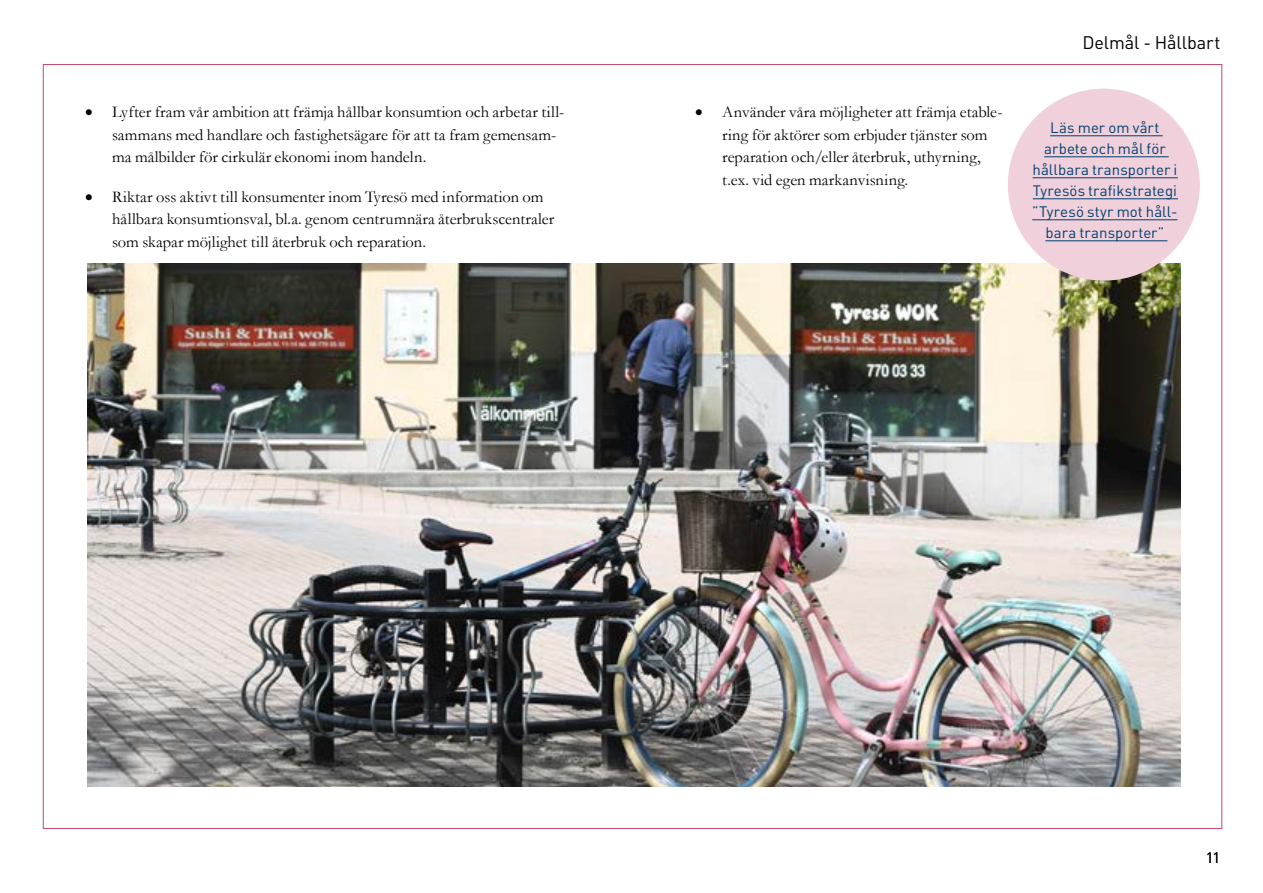
<style>
.page{position:relative;width:1263px;height:893px;background:#fff}
.page>*{position:absolute;margin:0;border:0;box-sizing:border-box;transform-origin:0 0}
.t1{font:18px "DIN";letter-spacing:-.005em;color:#000}
.Punktlista_brödtext{font:16.5px/22.5px "Garamond";color:#000}
.Länktext_-_DIN_-_P{font:15px/21px "DIN";letter-spacing:.005em;color:#00416f;text-align:center}
.t2{font:15px "DIN";color:#000}
</style>
<div class="page">
<img style="left:87px;top:264px;width:1093px;height:523px">
<div style="left:1008px;top:89px;width:192px;height:192px;background:#f0d0da;border-radius:50%"></div>
<hr style="left:1050px;top:135px;width:113px;height:1px;background:#00416f">
<hr style="left:1044px;top:156px;width:125px;height:1px;background:#00416f">
<hr style="left:1032px;top:177px;width:146px;height:1px;background:#00416f">
<hr style="left:1033px;top:198px;width:145px;height:1px;background:#00416f">
<hr style="left:1032px;top:219px;width:145px;height:1px;background:#00416f">
<hr style="left:1045px;top:240px;width:122px;height:1px;background:#00416f">
<p class="Punktlista_brödtext" style="left:112px;top:100px;width:454px;text-indent:-27px">• Lyfter fram vår ambition att främja hållbar konsumtion och arbetar till&shy;sammans med handlare och fastighetsägare för att ta fram gemensam&shy;ma målbilder för cirkulär ekonomi inom handeln.</p>
<p class="Punktlista_brödtext" style="left:112px;top:185px;width:444px;text-indent:-27px">• Riktar oss aktivt till konsumenter inom Tyresö med information om hållbara konsumtionsval, bl.a. genom centrumnära återbrukscentraler som skapar möjlighet till återbruk och reparation.</p>
<p class="Punktlista_brödtext" style="left:722px;top:100px;width:282px;text-indent:-27px">• Använder våra möjligheter att främja etable&shy;ring för aktörer som erbjuder tjänster som reparation och/eller återbruk, uthyrning, t.ex. vid egen markanvisning.</p>
<p class="t1" style="left:1082px;top:31px;width:139px">Delmål - Hållbart</p>
<p class="Länktext_-_DIN_-_P" style="left:1032px;top:117px;width:147px">Läs mer om vårt arbete och mål för hållbara transporter i<br>Tyresös trafikstrategi ”Tyresö styr mot håll&shy;bara transporter”</p>
<p class="t2" style="left:1206px;top:848px;width:16px">11</p>
</div>
